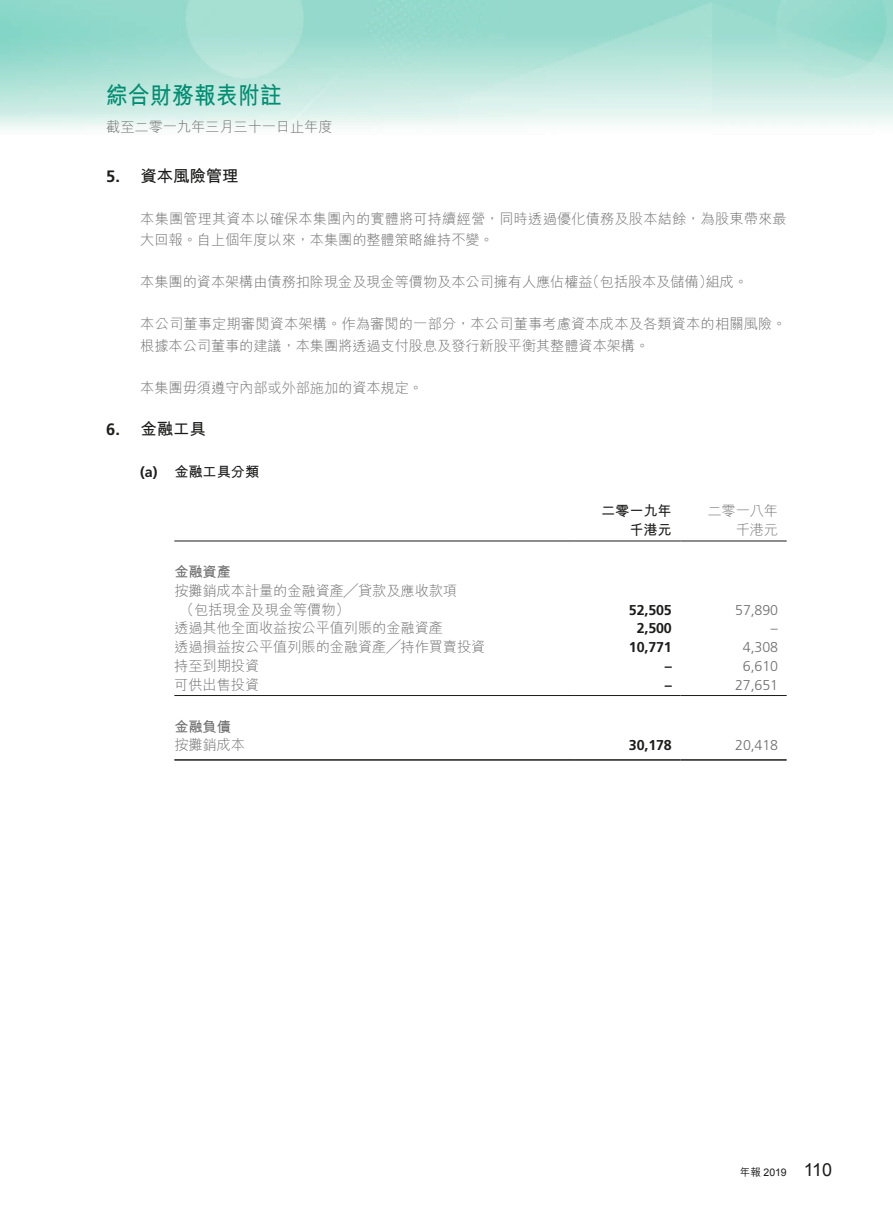
<style>
.page{position:relative;width:893px;height:1212px;background:#fff}
.page>*{position:absolute;margin:0;border:0;box-sizing:border-box;transform-origin:0 0}
.t1{font:700 24px "M Hei HK";letter-spacing:.015em;color:#008d72;scale:.9 1}
.t2{font:18px "Arial";color:#1c1c1b}
.t3{font:700 16.5px "M Hei HK";letter-spacing:-.01em;color:#1c1c1b}
.t4{font:700 16.5px "Frutiger LT Std";color:#1c1c1b}
.t5{font:300 14.25px "M Hei HK";letter-spacing:-.01em;color:#6f6f6f}
.t6{font:300 14.25px/21px "M Hei HK";letter-spacing:.01em;color:#6f6f6f}
.t7{font:700 14.25px "Frutiger LT Std";letter-spacing:-.01em;color:#1c1c1b}
.t8{font:300 14.25px "Frutiger LT Std";letter-spacing:-.01em;color:#6f6f6f}
.t9{font:700 14.25px "M Hei HK";letter-spacing:-.01em;color:#1c1c1b}
.t10{font:700 14.25px "M Hei HK";letter-spacing:-.01em;color:#6f6f6f}
.t11{font:italic 300 14.25px "Frutiger LT Std";color:#6f6f6f}
.t12{font:10.5px "Arial";color:#1c1c1b}
.s1{font-family:"M Hei HK";font-weight:500}
</style>
<div class="page">
<hr style="left:174px;top:541px;width:400px;height:1px;background:#1c1c1b">
<hr style="left:574px;top:541px;width:106px;height:1px;background:#1c1c1b">
<hr style="left:680px;top:541px;width:107px;height:1px;background:#1c1c1b">
<hr style="left:174px;top:695px;width:400px;height:1px;background:#1c1c1b">
<hr style="left:574px;top:695px;width:106px;height:1px;background:#1c1c1b">
<hr style="left:680px;top:695px;width:107px;height:1px;background:#1c1c1b">
<hr style="left:174px;top:759px;width:400px;height:2px;background:#1c1c1b">
<hr style="left:574px;top:759px;width:106px;height:2px;background:#1c1c1b">
<hr style="left:680px;top:759px;width:107px;height:2px;background:#1c1c1b">
<h1 class="t1" style="left:106px;top:78px;width:196px">綜合財務報表附註</h1>
<p class="t5" style="left:106px;top:116px;width:228px">截至二零一九年三月三十一日止年度</p>
<p class="t3" style="left:140px;top:164px;width:100px">資本風險管理</p>
<p class="t4" style="left:106px;top:167px;width:15px">5.</p>
<p class="t4" style="left:106px;top:419px;width:15px">6.</p>
<p class="t6" style="left:140px;top:208px;width:648px">本集團管理其資本以確保本集團內的實體將可持續經營，同時透過優化債務及股本結餘，為股東帶來最大回報。自上個年度以來，本集團的整體策略維持不變。</p>
<p class="t5" style="left:706px;top:272px;width:44px">組成。</p>
<p class="t5" style="left:140px;top:272px;width:454px">本集團的資本架構由債務扣除現金及現金等價物及本公司擁有人應佔權益</p>
<p class="t6" style="left:140px;top:313px;width:648px">本公司董事定期審閱資本架構。作為審閱的一部分，本公司董事考慮資本成本及各類資本的相關風險。根據本公司董事的建議，本集團將透過支付股息及發行新股平衡其整體資本架構。</p>
<p class="t5" style="left:140px;top:377px;width:284px">本集團毋須遵守內部或外部施加的資本規定。</p>
<p class="t3" style="left:140px;top:416px;width:67px">金融工具</p>
<p class="t5" style="left:586px;top:272px;width:129px">（包括股本及儲備）</p>
<p class="t7" style="left:140px;top:463px;width:19px">a( )</p>
<p class="t9" style="left:174px;top:461px;width:86px">金融工具分類</p>
<p class="t10" style="left:174px;top:561px;width:58px">金融資產</p>
<p class="t5" style="left:174px;top:580px;width:284px">按攤銷成本計量的金融資產╱貸款及應收款項</p>
<p class="t5" style="left:180px;top:599px;width:171px">（包括現金及現金等價物(</p>
<p class="t5" style="left:174px;top:618px;width:270px">透過其他全面收益按公平值列賬的金融資產</p>
<p class="t5" style="left:174px;top:637px;width:313px">透過損益按公平值列賬的金融資產╱持作買賣投資</p>
<p class="t5" style="left:174px;top:655px;width:86px">持至到期投資</p>
<p class="t5" style="left:174px;top:674px;width:86px">可供出售投資</p>
<p class="t10" style="left:174px;top:716px;width:58px">金融負債</p>
<p class="t5" style="left:174px;top:735px;width:72px">按攤銷成本</p>
<p class="t9" style="left:601px;top:501px;width:72px">二零一九年</p>
<p class="t5" style="left:707px;top:501px;width:72px">二零一八年</p>
<p class="t9" style="left:629px;top:519px;width:44px">千港元</p>
<p class="t5" style="left:736px;top:520px;width:44px">千港元</p>
<p class="t7" style="left:629px;top:601px;width:45px">52,505</p>
<p class="t8" style="left:735px;top:601px;width:45px">57,890</p>
<p class="t7" style="left:637px;top:620px;width:37px">2,500</p>
<p class="t11" style="left:770px;top:620px;width:12px">–</p>
<p class="t7" style="left:629px;top:639px;width:45px">10,771</p>
<p class="t8" style="left:743px;top:639px;width:37px">4,308</p>
<p class="t7" style="left:665px;top:657px;width:9px">–</p>
<p class="t8" style="left:743px;top:658px;width:37px">6,610</p>
<p class="t7" style="left:665px;top:676px;width:9px">–</p>
<p class="t8" style="left:735px;top:676px;width:45px">27,651</p>
<p class="t7" style="left:629px;top:737px;width:45px">30,178</p>
<p class="t8" style="left:735px;top:737px;width:45px">20,418</p>
<p class="t12" style="left:740px;top:1165px;width:48px"><span class="s1">年報</span> 2019</p>
<p class="t2" style="left:804px;top:1158px;width:30px">110</p>
</div>
